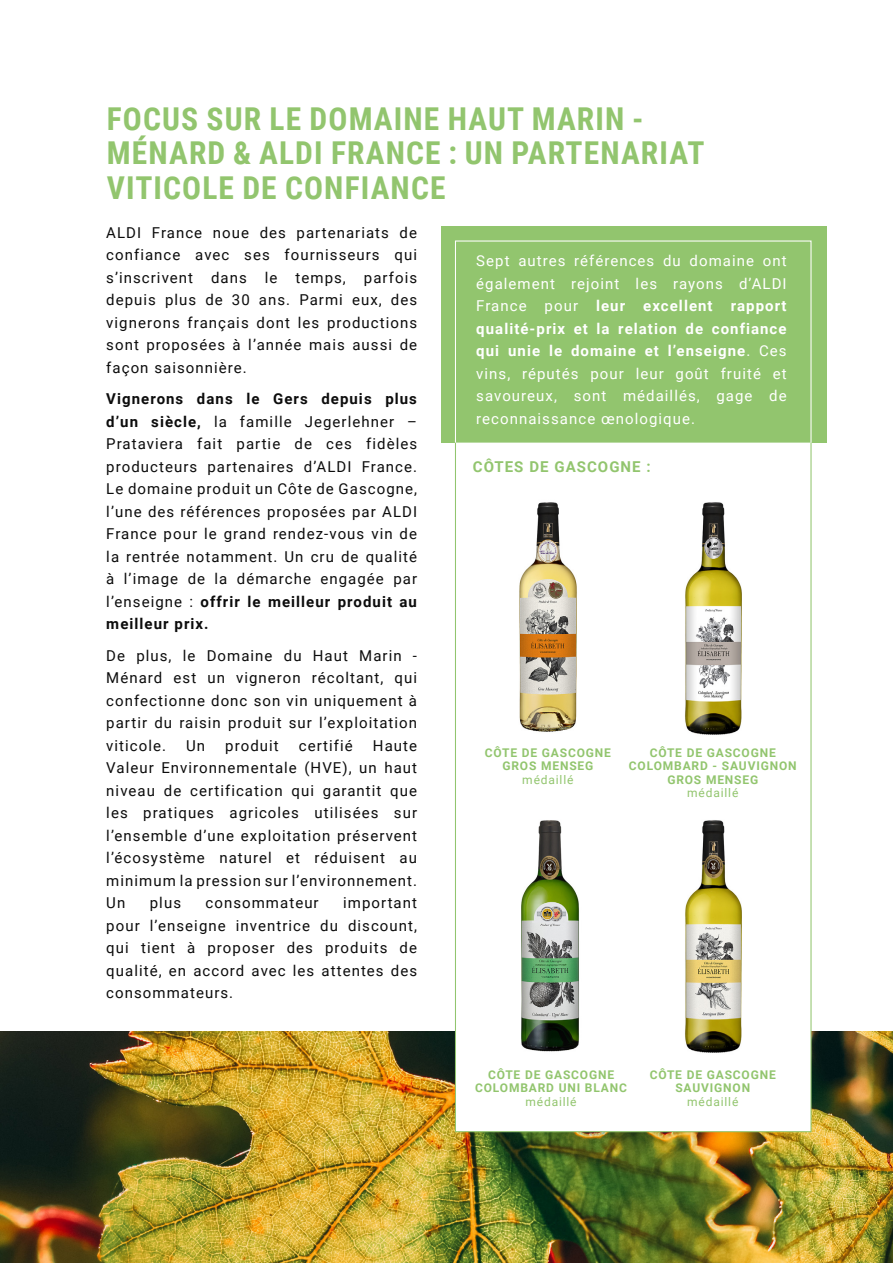
<style>
.page{position:relative;width:893px;height:1263px;background:#fff}
.page>*{position:absolute;margin:0;border:0;box-sizing:border-box;transform-origin:0 0}
.t1{font:700 31.5px/34.5px "Roboto Condensed";letter-spacing:.035em;color:#92c56e}
.t2{font:15px/22.5px "Roboto";letter-spacing:.07em;color:#0c0c0c;text-align:justify}
.t3{font:15px/22.5px "Roboto";letter-spacing:.07em;color:#fff;text-align:justify}
.t4{font:700 15px "Roboto";letter-spacing:.07em;color:#92c56e}
.t5{font:700 12px/13.5px "Roboto";letter-spacing:.07em;color:#92c56e;text-align:center}
.t6{font:12px "Roboto";letter-spacing:.07em;color:#92c56e}
.s1{font-weight:700}
</style>
<div class="page">
<img style="left:0;top:1031px;width:893px;height:232px">
<div style="left:441px;top:226px;width:385px;height:217px;background:#92c56e"></div>
<div style="left:455px;top:442px;width:356px;height:690px;background:#fff;border:1px solid #92c56e"></div>
<img style="left:685px;top:502px;width:57px;height:233px">
<img style="left:519px;top:502px;width:58px;height:230px">
<img style="left:685px;top:820px;width:57px;height:233px">
<img style="left:521px;top:820px;width:58px;height:232px">
<h1 class="t1" style="left:107px;top:100px;width:599px">FOCUS SUR LE DOMAINE HAUT MARIN -<br>MÉNARD &amp; ALDI FRANCE : UN PARTENARIAT<br>VITICOLE DE CONFIANCE</h1>
<p class="t2" style="left:106px;top:221px;width:312px">ALDI France noue des partenariats de confiance avec ses fournisseurs qui s’inscrivent dans le temps, parfois depuis plus de 30 ans. Parmi eux, des vignerons français dont les productions sont proposées à l’année mais aussi de façon saisonnière.</p>
<p class="t2" style="left:106px;top:387px;width:312px"><span class="s1">Vignerons dans le Gers depuis plus d’un siècle,</span> la famille Jegerlehner – Prataviera fait partie de ces fidèles producteurs partenaires d’ALDI France.<br>Le domaine produit un Côte de Gascogne, l’une des références proposées par ALDI France pour le grand rendez-vous vin de la rentrée notamment. Un cru de qualité à l’image de la démarche engagée par l’enseigne : <span class="s1">offrir le meilleur produit au meilleur prix.</span></p>
<p class="t2" style="left:106px;top:644px;width:312px">De plus, le Domaine du Haut Marin - Ménard est un vigneron récoltant, qui confectionne donc son vin uniquement à partir du raisin produit sur l’exploitation viticole.</p>
<p class="t3" style="left:476px;top:249px;width:312px">Sept autres références du domaine ont également rejoint les rayons d’ALDI France pour <span class="s1">leur excellent rapport qualité-prix et la relation de confiance qui unie le domaine et l’enseigne</span>. Ces vins, réputés pour leur goût fruité et savoureux, sont médaillés, gage de reconnaissance œnologique.</p>
<p class="t4" style="left:473px;top:456px;width:179px">CÔTES DE GASCOGNE :</p>
<p class="t2" style="left:186px;top:734px;width:21px">Un</p>
<p class="t2" style="left:225px;top:734px;width:55px">produit</p>
<p class="t2" style="left:299px;top:734px;width:55px">certifié</p>
<p class="t2" style="left:106px;top:734px;width:312px;text-indent:267px">Haute Valeur Environnementale (HVE), un haut niveau de certification qui garantit que les pratiques agricoles utilisées sur l’ensemble d’une exploitation préservent l’écosystème naturel et réduisent au minimum la pression sur l’environnement.<br>Un</p>
<p class="t5" style="left:485px;top:745px;width:128px">CÔTE DE GASCOGNE<br>GROS MENSEG</p>
<p class="t6" style="left:522px;top:771px;width:53px">médaillé</p>
<p class="t5" style="left:629px;top:745px;width:169px">CÔTE DE GASCOGNE<br>COLOMBARD - SAUVIGNON<br>GROS MENSEG</p>
<p class="t6" style="left:687px;top:785px;width:53px">médaillé</p>
<p class="t2" style="left:150px;top:891px;width:33px">plus</p>
<p class="t2" style="left:206px;top:891px;width:115px">consommateur</p>
<p class="t2" style="left:106px;top:891px;width:312px;text-indent:237px">important pour l’enseigne inventrice du discount, qui tient à proposer des produits de qualité, en accord avec les attentes des consommateurs.</p>
<p class="t5" style="left:475px;top:1067px;width:153px">CÔTE DE GASCOGNE<br>COLOMBARD UNI BLANC</p>
<p class="t6" style="left:525px;top:1093px;width:53px">médaillé</p>
<p class="t5" style="left:650px;top:1067px;width:128px">CÔTE DE GASCOGNE<br>SAUVIGNON</p>
<p class="t6" style="left:687px;top:1093px;width:53px">médaillé</p>
</div>
